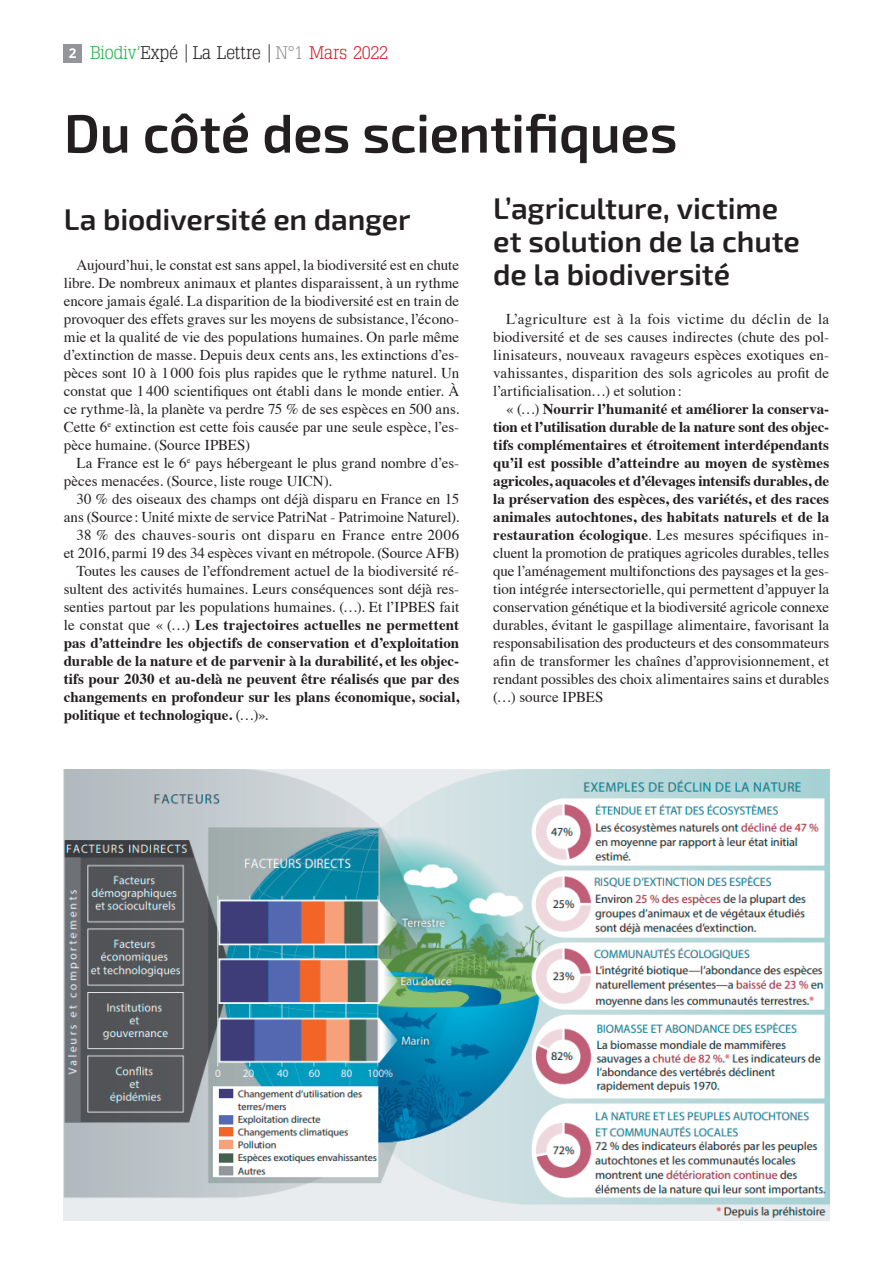
<style>
.page{position:relative;width:893px;height:1263px;background:#fff}
.page>*{position:absolute;margin:0;border:0;box-sizing:border-box;transform-origin:0 0}
.t1{font:600 54px "Exo 2";letter-spacing:-.01em;color:#231f20}
.t2{font:600 30px/33px "Exo 2";letter-spacing:-.005em;color:#231f20}
.t3{font:300 18px "Typo Slabserif";color:#231f20}
.t4{font:15px/18px "Times";color:#231f20;text-align:justify}
.t5{font:700 15px "Times";color:#231f20}
.t6{font:15px "Times";letter-spacing:.025em;color:#231f20}
.s1{font-family:"Open Sans";font-weight:700;font-size:13.5px;color:#fff}
.s2{color:#23b24b}
.s3{font-family:"Open Sans"}
.s4{color:#939598}
.s5{color:#d1232a}
.s6{font-weight:400}
.s7{font-weight:700}
</style>
<div class="page">
<div style="left:64px;top:44px;width:18px;height:18px;background:#939598"></div>
<img style="left:64px;top:770px;width:765px;height:450px">
<p class="t3" style="left:69px;top:43px;width:321px"><span class="s1">2</span> <span class="s2">Biodiv’</span>Expé <span class="s3">|</span>La Lettre <span class="s3">|</span><span class="s4">N°1</span> <span class="s5">Mars 2022</span></p>
<h1 class="t1" style="left:64px;top:102px;width:615px">Du côté des scientifiques</h1>
<h2 class="t2" style="left:64px;top:203px;width:348px">La biodiversité en danger</h2>
<p class="t4" style="left:64px;top:255px;width:397px;text-indent:13px">Aujourd’hui, le constat est sans appel, la biodiversité est en chute libre. De nombreux animaux et plantes disparaissent, à un rythme encore jamais égalé. La disparition de la biodiversité est en train de provoquer des effets graves sur les moyens de subsistance, l’écono&shy;mie et la qualité de vie des populations humaines. On parle même d’extinction de masse. Depuis deux cents ans, les extinctions d’es&shy;pèces sont 10 à 1 000 fois plus rapides que le rythme naturel. Un constat que 1400 scientifiques ont établi dans le monde entier. À ce rythme-là, la planète va perdre 75 % de ses espèces en 500 ans.<br>Cette 6<sup>e</sup> extinction est cette fois causée par une seule espèce, l’es&shy;pèce humaine. (Source IPBES)</p>
<p class="t4" style="left:64px;top:453px;width:397px;text-indent:13px">La France est le 6<sup>e</sup> pays hébergeant le plus grand nombre d’es&shy;pèces menacées. (Source, liste rouge UICN).</p>
<p class="t4" style="left:77px;top:489px;width:384px">30 % des oiseaux des champs ont déjà disparu en France en 15</p>
<p class="t4" style="left:64px;top:507px;width:397px">ans (Source : Unité mixte de service PatriNat - Patrimoine Naturel).</p>
<p class="t6" style="left:77px;top:521px;width:384px">38 % des chauves-souris ont disparu en France entre 2006</p>
<p class="t4" style="left:64px;top:543px;width:397px">et 2016, parmi 19 des 34 espèces vivant en métropole. (Source AFB)</p>
<p class="t4" style="left:77px;top:561px;width:384px">Toutes les causes de l’effondrement actuel de la biodiversité ré-</p>
<p class="t4" style="left:64px;top:579px;width:397px">sultent des activités humaines. Leurs conséquences sont déjà res-</p>
<p class="t4" style="left:64px;top:597px;width:397px">senties partout par les populations humaines. (…). Et l’IPBES fait</p>
<p class="t5" style="left:64px;top:611px;width:397px"><span class="s6">le constat que « (…)</span> Les trajectoires actuelles ne permettent</p>
<p class="t5" style="left:64px;top:629px;width:397px">pas d’atteindre les objectifs de conservation et d’exploitation</p>
<p class="t5" style="left:64px;top:647px;width:397px">durable de la nature et de parvenir à la durabilité, et les objec-</p>
<p class="t5" style="left:64px;top:665px;width:397px">tifs pour 2030 et au-delà ne peuvent être réalisés que par des</p>
<p class="t5" style="left:64px;top:683px;width:397px">changements en profondeur sur les plans économique, social,</p>
<p class="t5" style="left:64px;top:701px;width:206px">politique et technologique. <span class="s6">(…)».</span></p>
<h2 class="t2" style="left:493px;top:193px;width:308px">L’agriculture, victime et solution de la chute de la biodiversité</h2>
<p class="t4" style="left:493px;top:309px;width:337px;text-indent:13px">L’agriculture est à la fois victime du déclin de la biodiversité et de ses causes indirectes (chute des pol&shy;linisateurs, nouveaux ravageurs espèces exotiques en&shy;vahissantes, disparition des sols agricoles au profit de l’artificialisation…) et solution :</p>
<p class="t4" style="left:493px;top:399px;width:337px;text-indent:13px">« (…) <span class="s7">Nourrir l’humanité et améliorer la conserva&shy;tion et l’utilisation durable de la nature sont des objec&shy;tifs complémentaires et étroitement interdépendants qu’il est possible d’atteindre au moyen de systèmes agricoles, aquacoles et d’élevages intensifs durables, de la préservation des espèces, des variétés, et des races animales autochtones, des habitats naturels et de la restauration écologique</span>. Les mesures spécifiques in&shy;cluent la promotion de pratiques agricoles durables, telles que l’aménagement multifonctions des paysages et la ges&shy;tion intégrée intersectorielle, qui permettent d’appuyer la conservation génétique et la biodiversité agricole connexe durables, évitant le gaspillage alimentaire, favorisant la responsabilisation des producteurs et des consommateurs afin de transformer les chaînes d’approvisionnement, et rendant possibles des choix alimentaires sains et durables (…) source IPBES</p>
</div>
